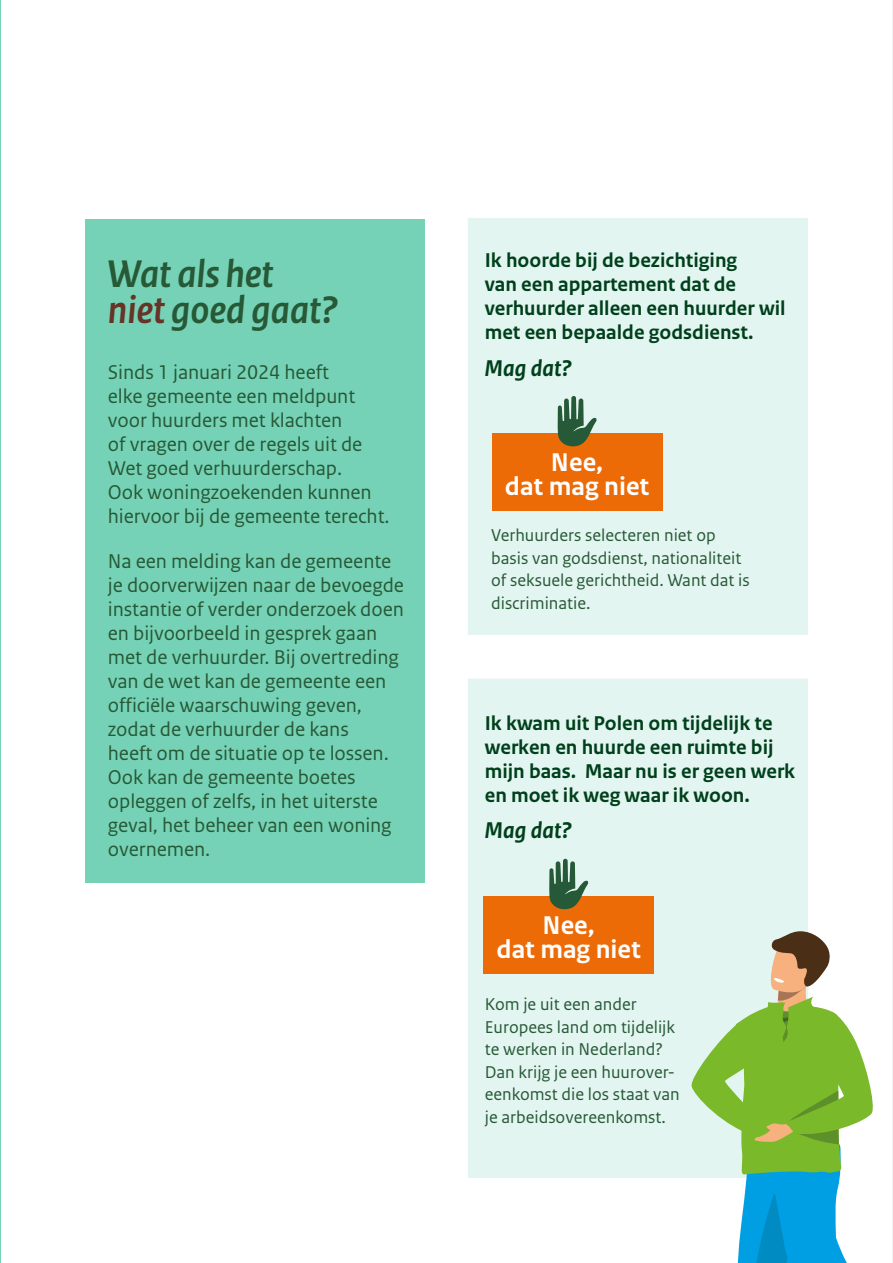
<style>
.page{position:relative;width:893px;height:1263px;background:#fff}
.page>*{position:absolute;margin:0;border:0;box-sizing:border-box;transform-origin:0 0}
.H2_Kop{font:italic 700 40.5px/36px "Rijksoverheid Sans Heading";color:#275937}
.t1{font:700 27px/24px "Rijksoverheid Sans Text";color:#fff;text-align:center}
.P_-_Bodytekst_-_10pt{font:italic 700 24px "Rijksoverheid Sans Text";color:#00401c}
.t2{font:21px/24px "Rijksoverheid Sans Text";letter-spacing:-.005em;color:#275937}
.P_-_Bodytekst_-_10pt-2{font:700 21px/24px "Rijksoverheid Sans Text";color:#00401c}
.t3{font:18px/22.5px "Rijksoverheid Sans Text";color:#275937}
.s1{color:#673327}
</style>
<div class="page">
<hr style="left:892px;top:0;width:1px;height:1263px;background:#ededed">
<div style="left:468px;top:218px;width:340px;height:417px;background:#e3f5f0"></div>
<div style="left:85px;top:219px;width:340px;height:663px;background:#76d2b6"></div>
<hr style="left:0;top:0;width:1px;height:1263px;background:#76d2b6">
<div style="left:468px;top:679px;width:340px;height:499px;background:#e3f5f0"></div>
<svg style="left:690px;top:931px;width:183px;height:332px"></svg>
<div style="left:492px;top:433px;width:170px;height:78px;background:#ed6b06"></div>
<svg style="left:557px;top:396px;width:40px;height:51px;background:#7a8d6d"></svg>
<div style="left:484px;top:896px;width:170px;height:78px;background:#ed6b06"></div>
<svg style="left:549px;top:859px;width:40px;height:51px;background:#7a8d6d"></svg>
<p class="H2_Kop" style="left:108px;top:256px;width:231px">Wat als het <span class="s1">niet</span> goed gaat?</p>
<p class="t2" style="left:108px;top:360px;width:283px">Sinds 1 januari 2024 heeft<br>elke gemeente een meldpunt voor huurders met klachten<br>of vragen over de regels uit de<br>Wet goed verhuurderschap.<br>Ook woningzoekenden kunnen hiervoor bij de gemeente terecht.</p>
<p class="t2" style="left:108px;top:549px;width:298px">Na een melding kan de gemeente je doorverwijzen naar de bevoegde instantie of verder onderzoek doen en bijvoorbeeld in gesprek gaan met de verhuurder. Bij overtreding van de wet kan de gemeente een officiële waarschuwing geven, zodat de verhuurder de kans<br>heeft om de situatie op te lossen.<br>Ook kan de gemeente boetes opleggen of zelfs, in het uiterste geval, het beheer van een woning overnemen.</p>
<p class="P_-_Bodytekst_-_10pt-2" style="left:485px;top:248px;width:302px">Ik hoorde bij de bezichtiging<br>van een appartement dat de verhuurder alleen een huurder wil met een bepaalde godsdienst.</p>
<p class="P_-_Bodytekst_-_10pt" style="left:485px;top:355px;width:89px">Mag dat?</p>
<p class="t1" style="left:505px;top:450px;width:146px">Nee,<br>dat mag niet</p>
<p class="t3" style="left:491px;top:525px;width:260px">Verhuurders selecteren niet op basis van godsdienst, nationaliteit of seksuele gerichtheid. Want dat is discriminatie.</p>
<p class="P_-_Bodytekst_-_10pt-2" style="left:485px;top:711px;width:312px">Ik kwam uit Polen om tijdelijk te werken en huurde een ruimte bij mijn baas. Maar nu is er geen werk en moet ik weg waar ik woon.</p>
<p class="P_-_Bodytekst_-_10pt" style="left:485px;top:816px;width:89px">Mag dat?</p>
<p class="t1" style="left:496px;top:913px;width:146px">Nee,<br>dat mag niet</p>
<p class="t3" style="left:485px;top:993px;width:197px">Kom je uit een ander<br>Europees land om tijdelijk te werken in Nederland?<br>Dan krijg je een huurover&shy;eenkomst die los staat van je arbeidsovereenkomst.</p>
</div>
